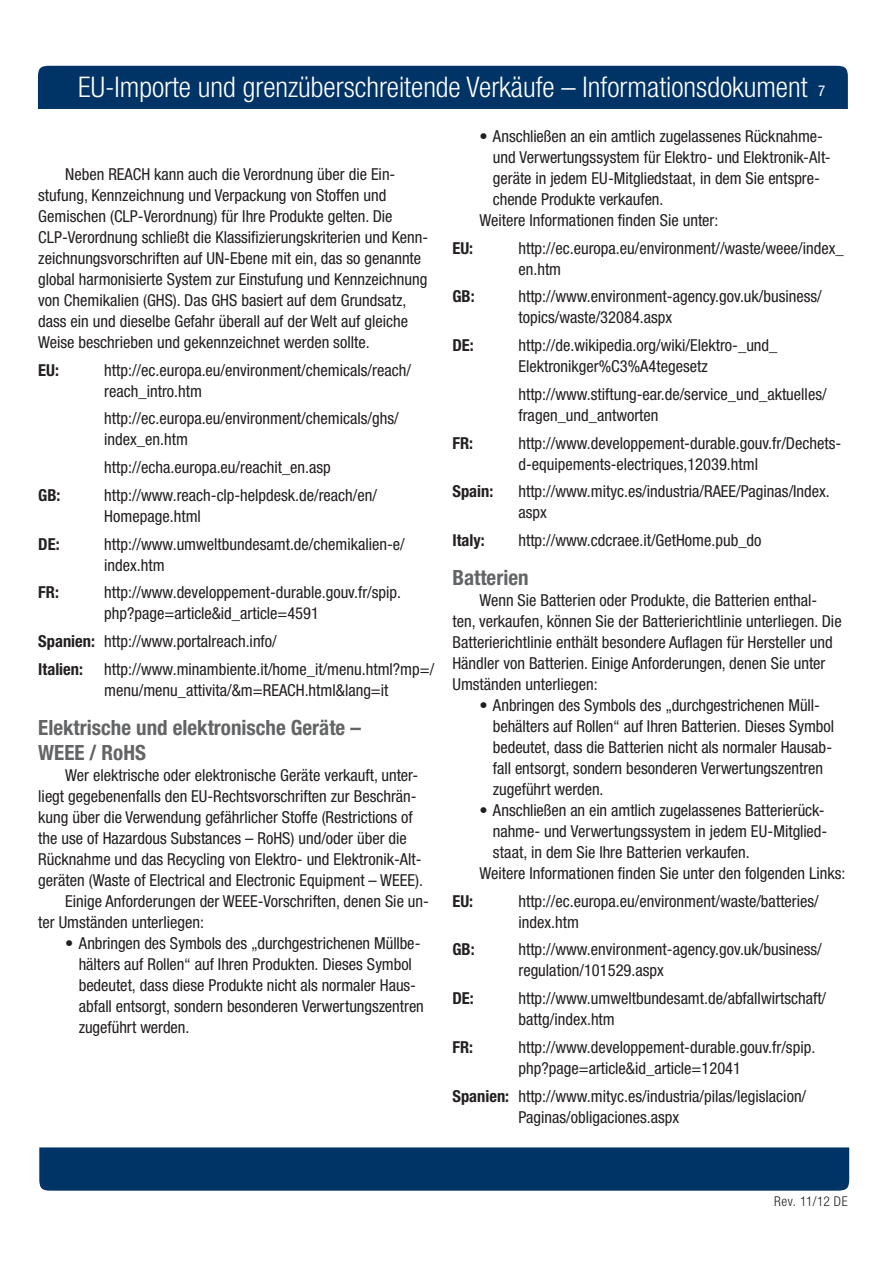
<style>
.page{position:relative;width:893px;height:1263px;background:#fff}
.page>*{position:absolute;margin:0;border:0;box-sizing:border-box;transform-origin:0 0}
.t1{font:300 condensed 28.5px "Helvetica Neue";color:#fff}
.Heading_2{font:700 condensed 21px/25.2px "Helvetica Neue LT Std";color:#636466}
.Bullets_1{font:condensed 16.5px/21px "Helvetica Neue LT Std";color:#231f20}
.Indent{font:condensed 16.5px/21px "Helvetica Neue LT Std";color:#231f20}
.Indent-2{font:700 condensed 16.5px "Helvetica Neue LT Std";color:#231f20}
.t2{font:condensed 15px "Helvetica Neue";color:#fff}
.t3{font:300 condensed 13.5px "Helvetica Neue";letter-spacing:.03em;color:#231f20}
.s1{font-weight:700}
</style>
<div class="page">
<div style="left:38px;top:66px;width:810px;height:43px;background:#036"></div>
<div style="left:39px;top:1147px;width:810px;height:44px;background:#036"></div>
<h1 class="t1" style="left:78px;top:71px;width:731px">EU-Importe und grenzüberschreitende Verkäufe – Informationsdokument</h1>
<p class="t2" style="left:818px;top:82px;width:9px">7</p>
<p class="Bullets_1" style="left:38px;top:163px;width:392px;text-indent:27px">Neben REACH kann auch die Verordnung über die Ein&shy;stufung, Kennzeichnung und Verpackung von Stoffen und Gemischen (CLP-Verordnung) für Ihre Produkte gelten. Die CLP-Verordnung schließt die Klassifizierungskriterien und Kenn&shy;zeichnungsvorschriften auf UN-Ebene mit ein, das so genannte global harmonisierte System zur Einstufung und Kennzeichnung von Chemikalien (GHS). Das GHS basiert auf dem Grundsatz, dass ein und dieselbe Gefahr überall auf der Welt auf gleiche Weise beschrieben und gekennzeichnet werden sollte.</p>
<p class="Indent-2" style="left:38px;top:360px;width:22px">EU:</p>
<p class="Indent" style="left:104px;top:359px;width:308px">http://ec.europa.eu/environment/chemicals/reach/ reach_intro.htm</p>
<p class="Indent" style="left:104px;top:408px;width:296px">http://ec.europa.eu/environment/chemicals/ghs/ index_en.htm</p>
<p class="Indent" style="left:104px;top:457px;width:228px">http://echa.europa.eu/reachit_en.asp</p>
<p class="Indent-2" style="left:38px;top:485px;width:24px">GB:</p>
<p class="Indent" style="left:104px;top:484px;width:274px">http://www.reach-clp-helpdesk.de/reach/en/<br>Homepage.html</p>
<p class="Indent-2" style="left:38px;top:534px;width:23px">DE:</p>
<p class="Indent" style="left:104px;top:533px;width:302px">http://www.umweltbundesamt.de/chemikalien-e/ index.htm</p>
<p class="Indent-2" style="left:38px;top:582px;width:22px">FR:</p>
<p class="Indent" style="left:104px;top:582px;width:298px">http://www.developpement-durable.gouv.fr/spip. php?page=article&amp;id_article=4591</p>
<p class="Indent" style="left:38px;top:631px;width:240px"><span class="s1">Spanien:</span> http://www.portalreach.info/</p>
<p class="Indent-2" style="left:38px;top:659px;width:46px">Italien:</p>
<p class="Indent" style="left:104px;top:658px;width:332px">http://www.minambiente.it/home_it/menu.html?mp=/ menu/menu_attivita/&amp;m=REACH.html&amp;lang=it</p>
<p class="Heading_2" style="left:38px;top:714px;width:324px">Elektrische und elektronische Geräte –<br>WEEE / RoHS</p>
<p class="Bullets_1" style="left:38px;top:764px;width:386px;text-indent:27px">Wer elektrische oder elektronische Geräte verkauft, unter&shy;liegt gegebenenfalls den EU-Rechtsvorschriften zur Beschrän&shy;kung über die Verwendung gefährlicher Stoffe (Restrictions of the use of Hazardous Substances – RoHS) und/oder über die Rücknahme und das Recycling von Elektro- und Elektronik-Alt&shy;geräten (Waste of Electrical and Electronic Equipment – WEEE).</p>
<p class="Bullets_1" style="left:38px;top:890px;width:392px;text-indent:27px">Einige Anforderungen der WEEE-Vorschriften, denen Sie un&shy;ter Umständen unterliegen:</p>
<p class="Bullets_1" style="left:79px;top:932px;width:347px;text-indent:-14px">• Anbringen des Symbols des „durchgestrichenen Müllbe&shy;hälters auf Rollen“ auf Ihren Produkten. Dieses Symbol bedeutet, dass diese Produkte nicht als normaler Haus&shy;abfall entsorgt, sondern besonderen Verwertungszentren zugeführt werden.</p>
<p class="Bullets_1" style="left:493px;top:125px;width:339px;text-indent:-14px">• Anschließen an ein amtlich zugelassenes Rücknahme&shy;und Verwertungssystem für Elektro- und Elektronik-Alt&shy;geräte in jedem EU-Mitgliedstaat, in dem Sie entspre&shy;chende Produkte verkaufen.</p>
<p class="Bullets_1" style="left:479px;top:209px;width:240px">Weitere Informationen finden Sie unter:</p>
<p class="Indent-2" style="left:452px;top:238px;width:22px">EU:</p>
<p class="Indent" style="left:518px;top:237px;width:327px">http://ec.europa.eu/environment//waste/weee/index_ en.htm</p>
<p class="Indent-2" style="left:452px;top:286px;width:24px">GB:</p>
<p class="Indent" style="left:518px;top:286px;width:305px">http://www.environment-agency.gov.uk/business/ topics/waste/32084.aspx</p>
<p class="Indent-2" style="left:452px;top:335px;width:23px">DE:</p>
<p class="Indent" style="left:518px;top:335px;width:261px">http://de.wikipedia.org/wiki/Elektro-_und_<br>Elektronikger%C3%A4tegesetz</p>
<p class="Indent" style="left:518px;top:383px;width:310px">http://www.stiftung-ear.de/service_und_aktuelles/ fragen_und_antworten</p>
<p class="Indent-2" style="left:452px;top:433px;width:22px">FR:</p>
<p class="Indent" style="left:518px;top:432px;width:324px">http://www.developpement-durable.gouv.fr/Dechets&shy;d-equipements-electriques,12039.html</p>
<p class="Indent-2" style="left:452px;top:481px;width:42px">Spain:</p>
<p class="Indent" style="left:518px;top:481px;width:313px">http://www.mityc.es/industria/RAEE/Paginas/Index. aspx</p>
<p class="Indent-2" style="left:452px;top:530px;width:34px">Italy:</p>
<p class="Indent" style="left:518px;top:530px;width:245px">http://www.cdcraee.it/GetHome.pub_do</p>
<p class="Heading_2" style="left:452px;top:564px;width:78px">Batterien</p>
<p class="Bullets_1" style="left:452px;top:589px;width:391px;text-indent:27px">Wenn Sie Batterien oder Produkte, die Batterien enthal&shy;ten, verkaufen, können Sie der Batterierichtlinie unterliegen. Die Batterierichtlinie enthält besondere Auflagen für Hersteller und Händler von Batterien. Einige Anforderungen, denen Sie unter Umständen unterliegen:</p>
<p class="Bullets_1" style="left:493px;top:694px;width:343px;text-indent:-14px">• Anbringen des Symbols des „durchgestrichenen Müll&shy;behälters auf Rollen“ auf Ihren Batterien. Dieses Symbol bedeutet, dass die Batterien nicht als normaler Hausab&shy;fall entsorgt, sondern besonderen Verwertungszentren zugeführt werden.</p>
<p class="Bullets_1" style="left:493px;top:799px;width:336px;text-indent:-14px">• Anschließen an ein amtlich zugelassenes Batterierück&shy;nahme- und Verwertungssystem in jedem EU-Mitglied&shy;staat, in dem Sie Ihre Batterien verkaufen.</p>
<p class="Bullets_1" style="left:479px;top:862px;width:368px">Weitere Informationen finden Sie unter den folgenden Links:</p>
<p class="Indent-2" style="left:452px;top:891px;width:22px">EU:</p>
<p class="Indent" style="left:518px;top:890px;width:302px">http://ec.europa.eu/environment/waste/batteries/ index.htm</p>
<p class="Indent-2" style="left:452px;top:939px;width:24px">GB:</p>
<p class="Indent" style="left:518px;top:939px;width:305px">http://www.environment-agency.gov.uk/business/ regulation/101529.aspx</p>
<p class="Indent-2" style="left:452px;top:988px;width:23px">DE:</p>
<p class="Indent" style="left:518px;top:988px;width:309px">http://www.umweltbundesamt.de/abfallwirtschaft/ battg/index.htm</p>
<p class="Indent-2" style="left:452px;top:1037px;width:22px">FR:</p>
<p class="Indent" style="left:518px;top:1036px;width:298px">http://www.developpement-durable.gouv.fr/spip. php?page=article&amp;id_article=12041</p>
<p class="Indent" style="left:518px;top:1085px;width:289px;text-indent:-66px"><span class="s1">Spanien:</span> http://www.mityc.es/industria/pilas/legislacion/<br>Paginas/obligaciones.aspx</p>
<p class="t3" style="left:774px;top:1193px;width:75px">Rev. 11/12 DE</p>
</div>
